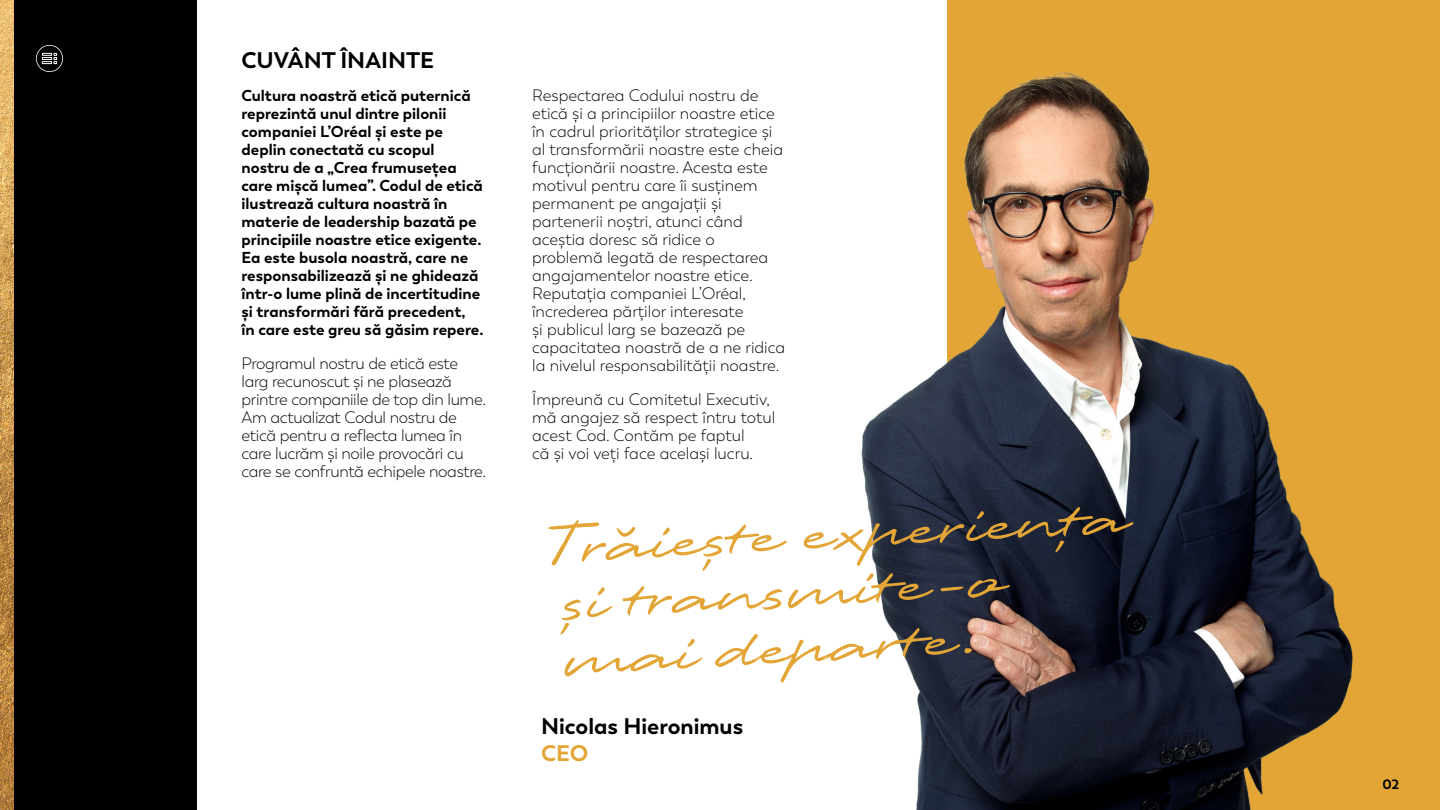
<style>
.page{position:relative;width:1440px;height:810px;background:#fff}
.page>*{position:absolute;margin:0;border:0;box-sizing:border-box;transform-origin:0 0}
.t1{font:67.5px/56.2px "LOREAL Heritage";color:#e3a535}
.t2{font:700 22.5px "Trenda";color:#000}
.t3{font:700 22.5px "Trenda";color:#e3a535}
.t4{font:300 16.5px/18px "Trenda";color:#000}
.t5{font:300 16.5px/18px "Trenda";letter-spacing:-.02em;color:#000}
.t6{font:700 15.75px/18px "Trenda";color:#000}
.t7{font:700 13.5px "Trenda";color:#000}
</style>
<div class="page">
<div style="left:947px;top:0;width:479px;height:810px;background:#e3a535"></div>
<img style="left:861px;top:72px;width:492px;height:738px">
<img style="left:0;top:0;width:14px;height:810px">
<div style="left:1426px;top:0;width:14px;height:810px;background:#e3a535"></div>
<div style="left:16px;top:0;width:180px;height:810px;background:#000"></div>
<svg style="left:36px;top:45px;width:27px;height:27px"></svg>
<h2 class="t2" style="left:242px;top:46px;width:194px">CUVÂNT ÎNAINTE</h2>
<p class="t6" style="left:242px;top:86px;width:243px">Cultura noastră etică puternică reprezintă unul dintre pilonii companiei L’Oréal și este pe deplin conectată cu scopul nostru de a „Crea frumusețea care mișcă lumea”. Codul de etică ilustrează cultura noastră în materie de leadership bazată pe principiile noastre etice exigente.<br>Ea este busola noastră, care ne responsabilizează și ne ghidează într-o lume plină de incertitudine și transformări fără precedent,<br>în care este greu să găsim repere.</p>
<p class="t5" style="left:242px;top:355px;width:246px">Programul nostru de etică este larg recunoscut și ne plasează printre companiile de top din lume.<br>Am actualizat Codul nostru de etică pentru a reflecta lumea în care lucrăm și noile provocări cu care se confruntă echipele noastre.</p>
<p class="t4" style="left:532px;top:86px;width:255px">Respectarea Codului nostru de etică și a principiilor noastre etice în cadrul priorităților strategice și al transformării noastre este cheia funcționării noastre. Acesta este motivul pentru care îi susținem permanent pe angajații și partenerii noștri, atunci când aceștia doresc să ridice o problemă legată de respectarea angajamentelor noastre etice.<br>Reputația companiei L’Oréal, încrederea părților interesate<br>și publicul larg se bazează pe capacitatea noastră de a ne ridica la nivelul responsabilității noastre.</p>
<p class="t4" style="left:532px;top:391px;width:245px">Împreună cu Comitetul Executiv, mă angajez să respect întru totul acest Cod. Contăm pe faptul<br>că și voi veți face același lucru.</p>
<h1 class="t1" style="left:534px;top:517px;width:592px;rotate:-3deg">Trăiește experiența și transmite-o mai departe.</h1>
<h2 class="t2" style="left:541px;top:712px;width:204px">Nicolas Hieronimus</h2>
<h2 class="t3" style="left:541px;top:739px;width:49px">CEO</h2>
<p class="t7" style="left:1382px;top:776px;width:18px">02</p>
</div>
